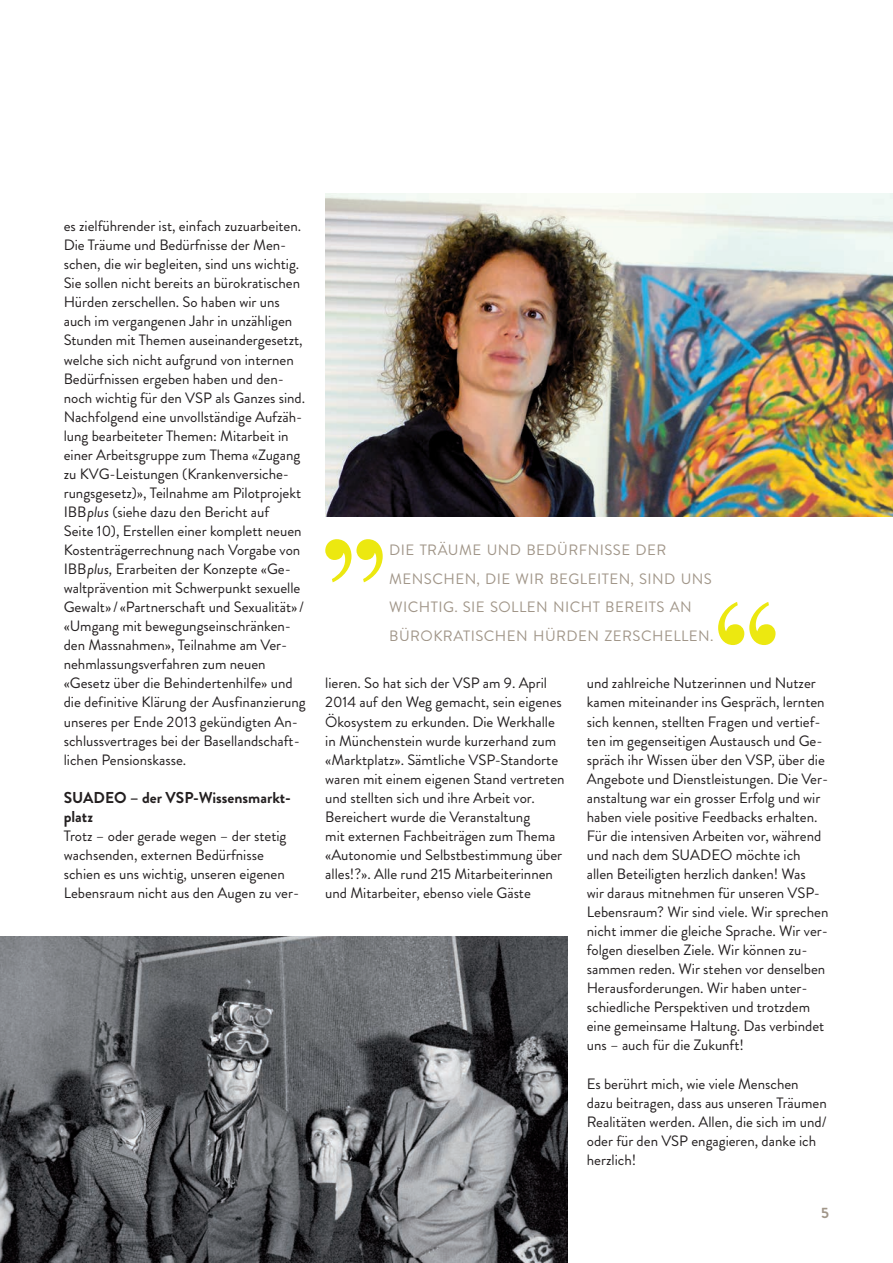
<style>
.page{position:relative;width:893px;height:1263px;background:#fff}
.page>*{position:absolute;margin:0;border:0;box-sizing:border-box;transform-origin:0 0}
.t1{font:700 15.75px/19px "Brandon Grotesque";color:#231f20}
.t2{font:15px/19px "Brandon Grotesque";color:#231f20}
.t3{font:15px/28.7px "Brandon Grotesque";letter-spacing:.03em;color:#a19689}
.t4{font:700 15px "Brandon Grotesque";color:#a19689}
.s1{font-style:italic}
</style>
<div class="page">
<svg style="left:718px;top:602px;width:57px;height:43px"></svg>
<svg style="left:325px;top:539px;width:58px;height:43px"></svg>
<img style="left:325px;top:193px;width:568px;height:324px">
<img style="left:0;top:936px;width:568px;height:327px">
<p class="t2" style="left:64px;top:217px;width:243px">es zielführender ist, einfach zuzuarbeiten.<br>Die Träume und Bedürfnisse der Men&shy;schen, die wir begleiten, sind uns wichtig.<br>Sie sollen nicht bereits an bürokratischen Hürden zerschellen. So haben wir uns auch im vergangenen Jahr in unzähligen Stunden mit Themen auseinandergesetzt, welche sich nicht aufgrund von internen Bedürfnissen ergeben haben und den&shy;noch wichtig für den VSP als Ganzes sind.<br>Nachfolgend eine unvollständige Aufzäh&shy;lung bearbeiteter Themen: Mitarbeit in einer Arbeitsgruppe zum Thema «Zugang zu KVG-Leistungen (Krankenversiche&shy;rungsgesetz)», Teilnahme am Pilotprojekt IBB<span class="s1">plus</span> (siehe dazu den Bericht auf<br>Seite 10), Erstellen einer komplett neuen Kosten trägerrechnung nach Vorgabe von IBB<span class="s1">plus,</span> Erarbeiten der Konzepte «Ge&shy;waltprävention mit Schwerpunkt sexuelle Gewalt» / «Partnerschaft und Sexualität» / «Umgang mit bewegungseinschränken&shy;den Massnahmen», Teilnahme am Ver&shy;nehmlassungsverfahren zum neuen «Gesetz über die Behindertenhilfe» und die definitive Klärung der Ausfinanzierung unseres per Ende 2013 gekündigten An&shy;schlussvertrages bei der Basellandschaft&shy;lichen Pensionskasse.</p>
<p class="t1" style="left:64px;top:788px;width:229px">SUADEO – der VSP-Wissensmarkt&shy;platz</p>
<p class="t2" style="left:64px;top:826px;width:237px">Trotz – oder gerade wegen – der stetig wachsenden, externen Bedürfnisse schien es uns wichtig, unseren eigenen Lebensraum nicht aus den Augen zu ver-</p>
<p class="t3" style="left:389px;top:536px;width:326px">DIE TRÄUME UND BEDÜRFNISSE DER MENSCHEN, DIE WIR BEGLEITEN, SIND UNS WICHTIG. SIE SOLLEN NICHT BEREITS AN BÜROKRATISCHEN HÜRDEN ZERSCHELLEN.</p>
<p class="t2" style="left:325px;top:674px;width:241px">lieren. So hat sich der VSP am 9. April 2014 auf den Weg gemacht, sein eigenes Ökosystem zu erkunden. Die Werkhalle in Münchenstein wurde kurzerhand zum «Marktplatz». Sämtliche VSP-Standorte waren mit einem eigenen Stand vertreten und stellten sich und ihre Arbeit vor.<br>Bereichert wurde die Veranstaltung<br>mit externen Fachbeiträgen zum Thema «Autonomie und Selbstbestimmung über alles!?». Alle rund 215 Mitarbeiterinnen und Mitarbeiter, ebenso viele Gäste</p>
<p class="t2" style="left:587px;top:674px;width:243px">und zahlreiche Nutzerinnen und Nutzer kamen miteinander ins Gespräch, lernten sich kennen, stellten Fragen und vertief&shy;ten im gegenseitigen Austausch und Ge&shy;spräch ihr Wissen über den VSP, über die Angebote und Dienstleistungen. Die Ver&shy;anstaltung war ein grosser Erfolg und wir haben viele positive Feedbacks erhalten.<br>Für die intensiven Arbeiten vor, während und nach dem SUADEO möchte ich allen Beteiligten herzlich danken! Was<br>wir daraus mitnehmen für unseren VSP-Lebensraum? Wir sind viele. Wir sprechen nicht immer die gleiche Sprache. Wir ver&shy;folgen dieselben Ziele. Wir können zu&shy;sammen reden. Wir stehen vor denselben Herausforderungen. Wir haben unter&shy;schiedliche Perspektiven und trotzdem eine gemeinsame Haltung. Das verbindet uns – auch für die Zukunft!</p>
<p class="t2" style="left:587px;top:1074px;width:241px">Es berührt mich, wie viele Menschen dazu beitragen, dass aus unseren Träumen Realitäten werden. Allen, die sich im und/ oder für den VSP engagieren, danke ich herzlich!</p>
<p class="t4" style="left:821px;top:1203px;width:9px">5</p>
</div>
